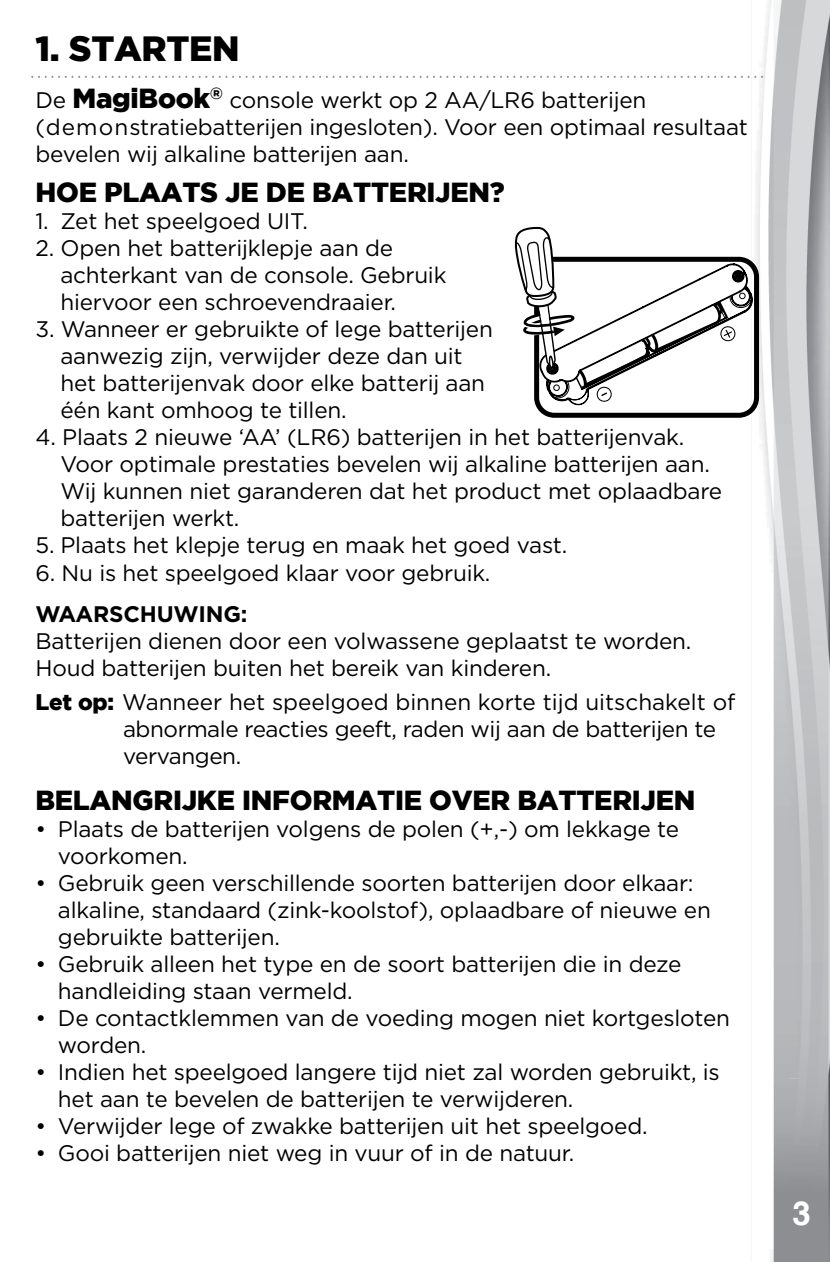
<style>
.page{position:relative;width:830px;height:1262px;background:#fff}
.page>*{position:absolute;margin:0;border:0;box-sizing:border-box;transform-origin:0 0}
.t1{font:900 35px "Gotham";letter-spacing:-.01em;color:#000}
.t2{font:700 33px "Helvetica";color:#fff}
.t3{font:900 27.5px "Gotham";letter-spacing:-.01em;color:#000}
.t4{font:22.5px/27px "Gotham";letter-spacing:-.01em;color:#000}
.t5{font:700 22.5px "Gotham";letter-spacing:-.01em;color:#000}
.s1{font-weight:900;font-size:27.5px}
.s2{font-weight:900}
</style>
<div class="page">
<img style="left:588px;top:0;width:241px;height:1261px">
<div style="left:534px;top:257px;width:224px;height:161px;border:5px solid #000;border-radius:18px"></div>
<svg style="left:514px;top:225px;width:240px;height:180px"></svg>
<svg style="left:39px;top:76px;width:723px;height:2px"></svg>
<h1 class="t1" style="left:35px;top:28px;width:206px">1. STARTEN</h1>
<p class="t4" style="left:35px;top:86px;width:713px">De <span class="s1">MagiBook</span><sup>®</sup> console werkt op 2 AA/LR6 batterijen (demonstratiebatterijen ingesloten). Voor een optimaal resultaat bevelen wij alkaline batterijen aan.</p>
<p class="t3" style="left:35px;top:177px;width:470px">HOE PLAATS JE DE BATTERIJEN?</p>
<p class="t4" style="left:35px;top:207px;width:274px">1. Zet het speelgoed UIT.</p>
<p class="t4" style="left:60px;top:234px;width:387px;text-indent:-25px">2. Open het batterijklepje aan de achterkant van de console. Gebruik hiervoor een schroevendraaier.</p>
<p class="t4" style="left:60px;top:315px;width:434px;text-indent:-25px">3. Wanneer er gebruikte of lege batterijen aanwezig zijn, verwijder deze dan uit het batterijenvak door elke batterij aan één kant omhoog te tillen.</p>
<p class="t4" style="left:60px;top:423px;width:662px;text-indent:-25px">4. Plaats 2 nieuwe ‘AA’ (LR6) batterijen in het batterijenvak.<br>Voor optimale prestaties bevelen wij alkaline batterijen aan.<br>Wij kunnen niet garanderen dat het product met oplaadbare batterijen werkt.</p>
<p class="t4" style="left:35px;top:531px;width:533px">5. Plaats het klepje terug en maak het goed vast.</p>
<p class="t4" style="left:35px;top:558px;width:456px">6. Nu is het speelgoed klaar voor gebruik.</p>
<p class="t5" style="left:35px;top:600px;width:213px">WAARSCHUWING:</p>
<p class="t4" style="left:35px;top:627px;width:657px">Batterijen dienen door een volwassene geplaatst te worden.<br>Houd batterijen buiten het bereik van kinderen.</p>
<p class="t4" style="left:123px;top:688px;width:613px;text-indent:-87px"><span class="s2">Let op:</span> Wanneer het speelgoed binnen korte tijd uitschakelt of abnormale reacties geeft, raden wij aan de batterijen te vervangen.</p>
<p class="t3" style="left:35px;top:784px;width:661px">BELANGRIJKE INFORMATIE OVER BATTERIJEN</p>
<p class="t4" style="left:58px;top:815px;width:622px;text-indent:-23px">• Plaats de batterijen volgens de polen (+,-) om lekkage te voorkomen.</p>
<p class="t4" style="left:58px;top:869px;width:654px;text-indent:-23px">• Gebruik geen verschillende soorten batterijen door elkaar: alkaline, standaard (zink-koolstof), oplaadbare of nieuwe en gebruikte batterijen.</p>
<p class="t4" style="left:58px;top:950px;width:624px;text-indent:-23px">• Gebruik alleen het type en de soort batterijen die in deze handleiding staan vermeld.</p>
<p class="t4" style="left:58px;top:1004px;width:673px;text-indent:-23px">• De contactklemmen van de voeding mogen niet kortgesloten worden.</p>
<p class="t4" style="left:58px;top:1058px;width:663px;text-indent:-23px">• Indien het speelgoed langere tijd niet zal worden gebruikt, is het aan te bevelen de batterijen te verwijderen.</p>
<p class="t4" style="left:35px;top:1112px;width:613px">• Verwijder lege of zwakke batterijen uit het speelgoed.</p>
<p class="t4" style="left:35px;top:1139px;width:540px">• Gooi batterijen niet weg in vuur of in de natuur.</p>
<h2 class="t2" style="left:792px;top:1193px;width:20px">3</h2>
</div>
